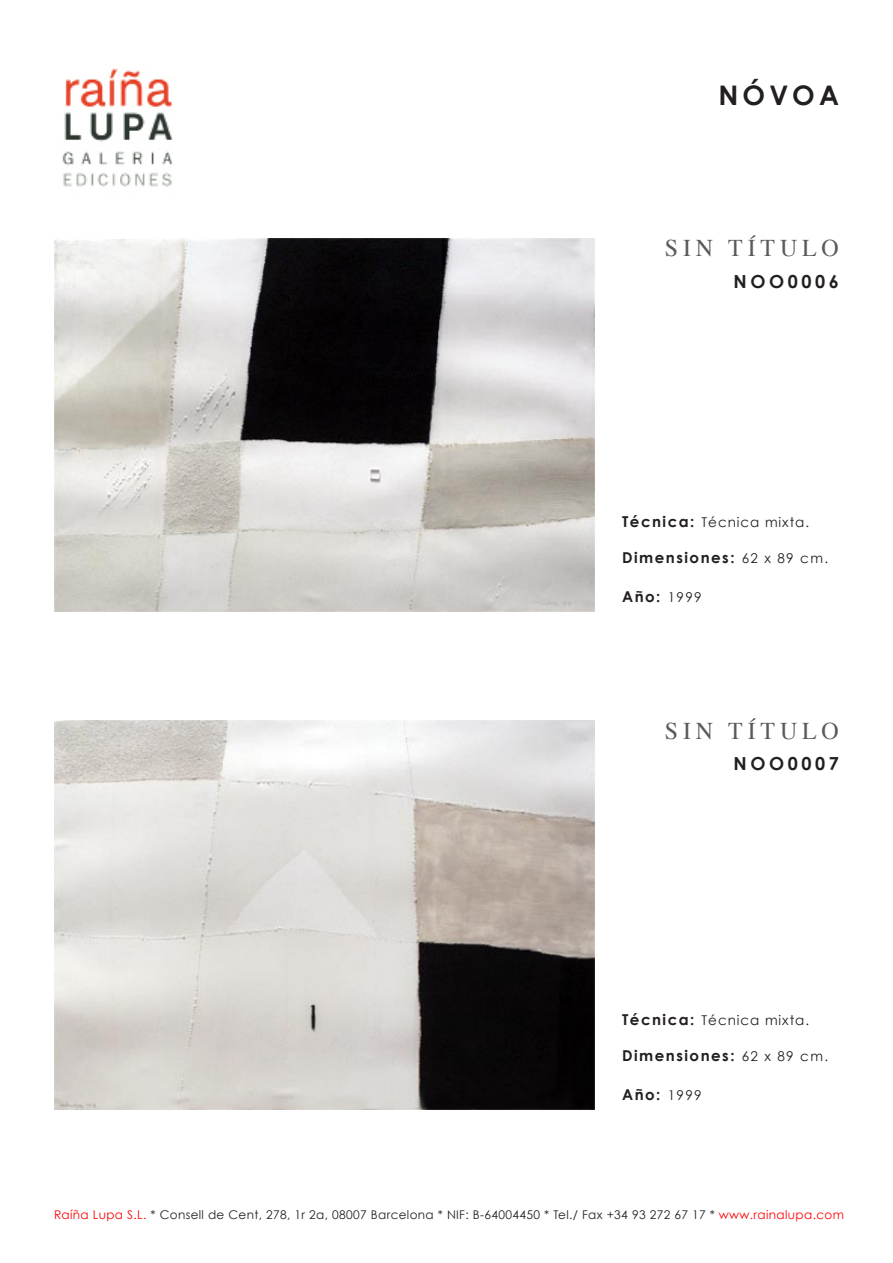
<style>
.page{position:relative;width:893px;height:1263px;background:#fff}
.page>*{position:absolute;margin:0;border:0;box-sizing:border-box;transform-origin:0 0}
.t1{font:700 27px "Century Gothic";letter-spacing:.15em;color:#231f20}
.t2{font:24px "Times";letter-spacing:.2em;color:#5a5a5d}
.t3{font:700 18px "Century Gothic";letter-spacing:.2em;color:#231f20}
.t4{font:700 15px "Century Gothic";letter-spacing:.1em;color:#231f20}
.t5{font:13.5px "Century Gothic";letter-spacing:.07em;color:#231f20}
.t6{font:12px "Century Gothic";letter-spacing:.03em;color:#231f20}
.s1{font-weight:700;font-size:15px}
.s2{font-weight:400;font-size:13.5px}
.s3{color:#fe0000}
.s4{color:#f00}
</style>
<div class="page">
<img style="left:62px;top:68px;width:111px;height:119px">
<img style="left:54px;top:238px;width:540px;height:374px">
<img style="left:54px;top:721px;width:540px;height:389px">
<h1 class="t1" style="left:719px;top:79px;width:122px">NÓVOA</h1>
<p class="t2" style="left:665px;top:226px;width:176px">SIN TÍTULO</p>
<p class="t3" style="left:733px;top:270px;width:107px">NOO0006</p>
<p class="t5" style="left:622px;top:514px;width:189px"><span class="s1">Técnica:</span> Técnica mixta.</p>
<p class="t4" style="left:622px;top:548px;width:207px">Dimensiones: <span class="s2">62 x 89 cm.</span></p>
<p class="t4" style="left:622px;top:587px;width:81px">Año: <span class="s2">1999</span></p>
<p class="t2" style="left:665px;top:708px;width:176px">SIN TÍTULO</p>
<p class="t3" style="left:733px;top:752px;width:107px">NOO0007</p>
<p class="t5" style="left:622px;top:1012px;width:189px"><span class="s1">Técnica:</span> Técnica mixta.</p>
<p class="t4" style="left:622px;top:1046px;width:207px">Dimensiones: <span class="s2">62 x 89 cm.</span></p>
<p class="t4" style="left:622px;top:1085px;width:81px">Año: <span class="s2">1999</span></p>
<p class="t6" style="left:54px;top:1207px;width:791px"><span class="s3">Raíña Lupa S.L.</span> * Consell de Cent, 278, 1r 2a, 08007 Barcelona * NIF: B-64004450 * Tel./ Fax +34 93 272 67 17 * <span class="s4">www.rainalupa.com</span></p>
</div>
